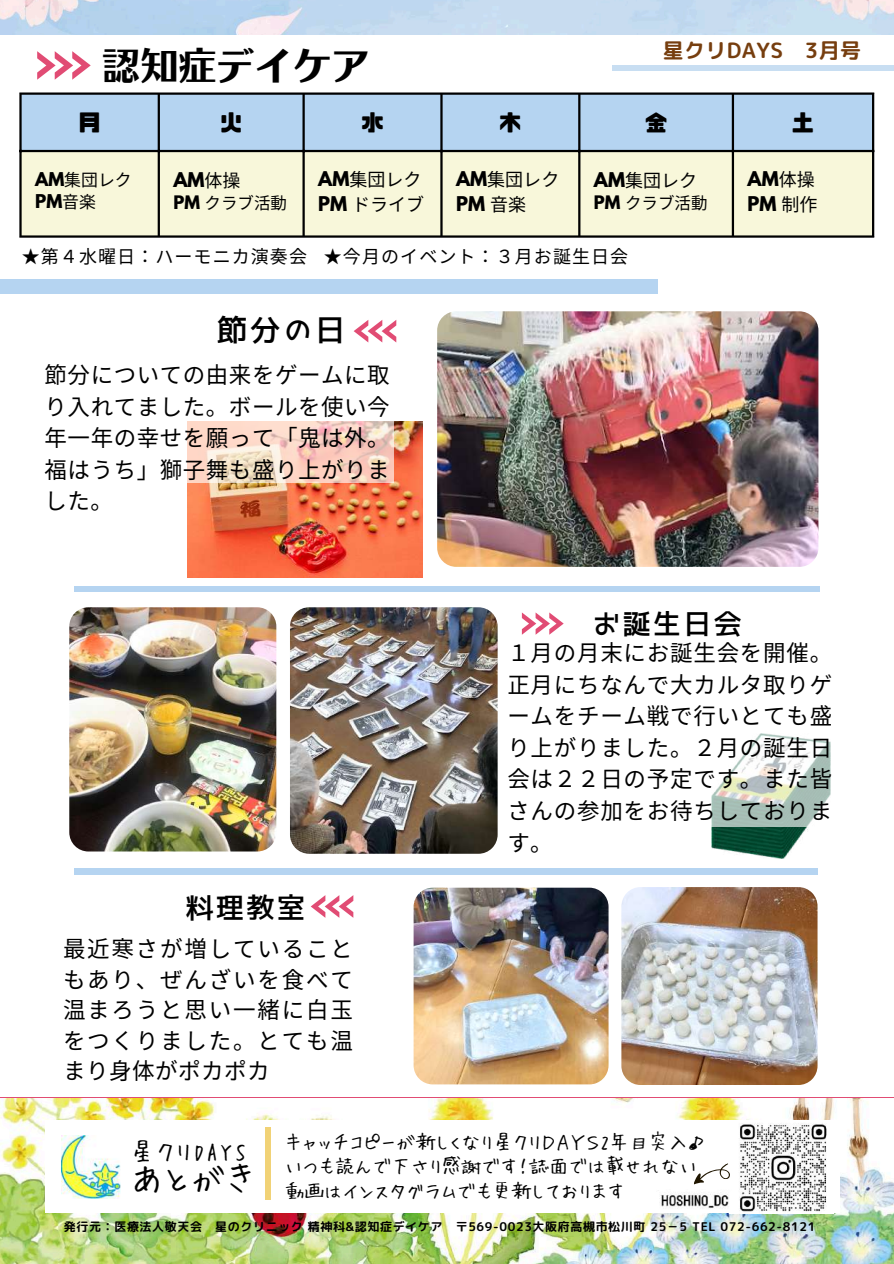
<style>
.page{position:relative;width:894px;height:1264px;background:#fff}
.page>*{position:absolute;margin:0;border:0;box-sizing:border-box;transform-origin:0 0}
.t1{font:37.5px "Nud Motoya Aporo Std W6";letter-spacing:.015em;color:#000}
.t2{font:34.5px "Hui Font P";color:#000}
.t3{font:30.9px "JK Gothic M";color:#000}
.t4{font:28.5px "JK Gothic M";letter-spacing:.065em;color:#000}
.t5{font:24px "Hui Font P";letter-spacing:.05em;color:#000}
.t6{font:22.8px "CP Font";color:#000}
.t7{font:22.5px/31.5px "Noto Sans CJ Ksc";letter-spacing:.035em;color:#000;text-align:justify}
.t8{font:21px "rounded mplus 1 p bold";letter-spacing:.015em;color:#763e0f}
.t9{font:19.5px/24.8px "Hui Font P";color:#000}
.t10{font:18px/24.8px "Noto Sans CJ Ksc";letter-spacing:.06em;color:#000}
.t11{font:700 18px/24.8px "League Spartan";color:#000}
.t12{font:16.8px "Noto Sans CJ Ksc";color:#000}
.t13{font:700 16.8px "League Spartan";color:#000}
.t14{font:16.5px "Noto Sans CJ Ksc";color:#000}
.t15{font:12px "rounded mplus 1 p bold";letter-spacing:.05em;color:#000}
.s1{font-family:"League Spartan";font-weight:700}
.s2{font-family:"Noto Sans CJ Ksc";font-weight:400}
</style>
<div class="page">
<img style="left:0;top:1098px;width:893px;height:165px">
<div style="left:45px;top:1120px;width:794px;height:92px;background:#fff"></div>
<img style="left:61px;top:1135px;width:59px;height:63px">
<img style="left:739px;top:1123px;width:88px;height:89px">
<img style="left:660px;top:1192px;width:69px;height:16px">
<svg style="left:694px;top:1163px;width:36px;height:22px"></svg>
<img style="left:478px;top:1251px;width:378px;height:12px">
<div style="left:265px;top:1127px;width:5px;height:73px;background:#f1d276"></div>
<img style="left:0;top:0;width:893px;height:34px">
<div style="left:611px;top:65px;width:282px;height:6px;background:#c8def2"></div>
<svg style="left:37px;top:51px;width:54px;height:28px"></svg>
<div style="left:0;top:279px;width:658px;height:14px;background:#b5d4f1"></div>
<svg style="left:353px;top:320px;width:43px;height:22px"></svg>
<svg style="left:521px;top:612px;width:42px;height:22px"></svg>
<div style="left:74px;top:585px;width:745px;height:6px;background:#b5d4f1"></div>
<div style="left:74px;top:868px;width:743px;height:6px;background:#b5d4f1"></div>
<svg style="left:310px;top:895px;width:43px;height:22px"></svg>
<img style="left:437px;top:311px;width:381px;height:256px;border-radius:19px">
<img style="left:69px;top:607px;width:207px;height:244px;border-radius:19px">
<div style="left:22px;top:95px;width:849px;height:55px;background:#b5d4f1"></div>
<div style="left:22px;top:152px;width:849px;height:83px;background:#f8f7da"></div>
<hr style="left:19px;top:95px;width:3px;height:140px;background:#000">
<hr style="left:158px;top:95px;width:2px;height:140px;background:#000">
<hr style="left:302px;top:95px;width:3px;height:140px;background:#000">
<hr style="left:440px;top:95px;width:2px;height:140px;background:#000">
<hr style="left:578px;top:95px;width:2px;height:140px;background:#000">
<hr style="left:731px;top:95px;width:2px;height:140px;background:#000">
<hr style="left:871px;top:95px;width:3px;height:140px;background:#000">
<hr style="left:19px;top:92px;width:855px;height:3px;background:#000">
<hr style="left:19px;top:150px;width:855px;height:2px;background:#000">
<hr style="left:19px;top:235px;width:855px;height:3px;background:#000">
<img style="left:290px;top:607px;width:207px;height:246px">
<img style="left:621px;top:887px;width:196px;height:197px">
<img style="left:413px;top:887px;width:195px;height:197px;border-radius:19px">
<img style="left:188px;top:421px;width:234px;height:156px">
<img style="left:711px;top:826px;width:97px;height:32px">
<svg style="left:187px;top:421px;width:206px;height:61px;background:#f6d4c4"></svg>
<svg style="left:711px;top:733px;width:120px;height:93px"></svg>
<h1 class="t1" style="left:103px;top:47px;width:268px">認知症デイケア</h1>
<p class="t8" style="left:662px;top:36px;width:200px">星クリDAYS 3月号</p>
<p class="t6" style="left:78px;top:111px;width:20px">月</p>
<p class="t6" style="left:220px;top:111px;width:21px">火</p>
<p class="t6" style="left:361px;top:111px;width:22px">水</p>
<p class="t6" style="left:499px;top:111px;width:21px">木</p>
<p class="t6" style="left:644px;top:111px;width:22px">金</p>
<p class="t6" style="left:791px;top:111px;width:22px">土</p>
<p class="t12" style="left:35px;top:166px;width:98px"><span class="s1">AM</span>集団レク</p>
<p class="t13" style="left:35px;top:193px;width:61px">PM<span class="s2">音楽</span></p>
<p class="t10" style="left:318px;top:166px;width:107px"><span class="s1">AM</span>集団レク<br><span class="s1">PM</span> ドライブ</p>
<p class="t10" style="left:456px;top:166px;width:105px"><span class="s1">AM</span>集団レク</p>
<p class="t11" style="left:747px;top:168px;width:71px">AM<span class="s2">体操<br></span>PM <span class="s2">制作</span></p>
<p class="t10" style="left:593px;top:167px;width:105px"><span class="s1">AM</span>集団レク</p>
<p class="t14" style="left:593px;top:190px;width:115px"><span class="s1">PM</span> クラブ活動</p>
<p class="t11" style="left:173px;top:170px;width:69px">AM<span class="s2">体操</span></p>
<p class="t14" style="left:173px;top:190px;width:115px"><span class="s1">PM</span> クラブ活動</p>
<p class="t11" style="left:456px;top:193px;width:70px">PM <span class="s2">音楽</span></p>
<p class="t10" style="left:22px;top:243px;width:606px">★第４水曜日： ハーモニカ演奏会 ★今月のイベント： ３月お誕生日会</p>
<h3 class="t3" style="left:217px;top:314px;width:130px">節分の日</h3>
<p class="t7" style="left:45px;top:358px;width:346px">節分についての由来をゲームに取り入れてました。ボールを使い今年一年の幸せを願って「鬼は外。福はうち」獅子舞も盛り上がりました。</p>
<p class="t4" style="left:185px;top:893px;width:121px">料理教室</p>
<p class="t7" style="left:63px;top:932px;width:291px;line-height:30.5px">最近寒さが増していることもあり、ぜんざいを食べて温まろうと思い一緒に白玉をつくりました。とても温まり身体がポカポカ</p>
<p class="t4" style="left:592px;top:610px;width:151px">お誕生日会</p>
<p class="t7" style="left:507px;top:636px;width:326px;text-align:left">１月の月末にお誕生会を開催。正月にちなんで大カルタ取りゲームをチーム戦で行いとても盛り上がりました。２月の誕生日会は２２日の予定です。また皆さんの参加をお待ちしております。</p>
<p class="t9" style="left:285px;top:1128px;width:421px">キャッチコピーが新しくなり星クリＤＡＹＳ2年目突入♪いつも読んで下さり感謝です！誌面では載せれない動画はインスタグラムでも更新しております</p>
<p class="t5" style="left:131px;top:1138px;width:117px">星クリDAYS</p>
<h2 class="t2" style="left:131px;top:1159px;width:124px">あとがき</h2>
<p class="t15" style="left:64px;top:1218px;width:752px">発行元：医療法人敬天会 星のクリニック精神科&amp;認知症デイケア 〒569-0023大阪府高槻市松川町 25－5 TEL 072-662-8121</p>
</div>
